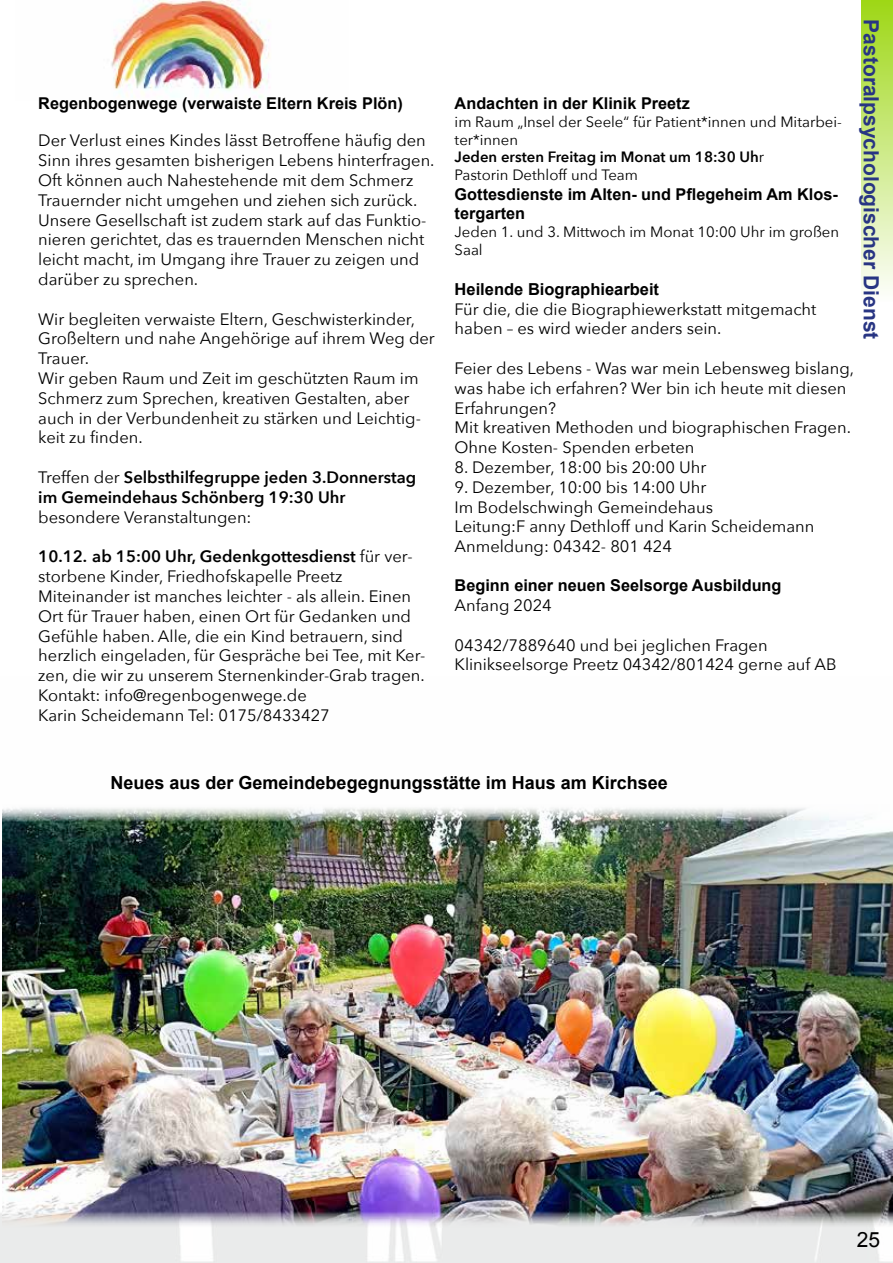
<style>
.page{position:relative;width:893px;height:1263px;background:#fff}
.page>*{position:absolute;margin:0;border:0;box-sizing:border-box;transform-origin:0 0}
.t1{font:700 21px "Arial";color:#283583}
.t2{font:21px "Arial";color:#000}
.t3{font:700 18px "Arial";color:#000}
.t4{font:16.5px/19.8px "Avenir Next";color:#000}
.t5{font:600 16.5px/19.8px "Avenir Next";color:#000}
.t6{font:700 16.5px "Arial";color:#000}
.t7{font:700 16.35px/19.5px "Arial";color:#000}
.t8{font:14.85px/17.9px "Avenir Next";color:#000}
.s1{font-weight:400}
.s2{font-weight:600}
</style>
<div class="page">
<div style="left:861px;top:0;width:32px;height:302px;background:linear-gradient(to bottom,#9ed715,#fdfefb)"></div>
<img style="left:111px;top:0;width:159px;height:98px">
<img style="left:2px;top:806px;width:891px;height:422px">
<p class="t7" style="left:38px;top:94px;width:366px">Regenbogenwege (verwaiste Eltern Kreis Plön)</p>
<p class="t4" style="left:38px;top:130px;width:398px">Der Verlust eines Kindes lässt Betroffene häufig den Sinn ihres gesamten bisherigen Lebens hinterfragen.<br>Oft können auch Nahestehende mit dem Schmerz Trauernder nicht umgehen und ziehen sich zurück.<br>Unsere Gesellschaft ist zudem stark auf das Funktio&shy;nieren gerichtet, das es trauernden Menschen nicht leicht macht, im Umgang ihre Trauer zu zeigen und darüber zu sprechen.</p>
<p class="t4" style="left:38px;top:308px;width:398px">Wir begleiten verwaiste Eltern, Geschwisterkinder, Großeltern und nahe Angehörige auf ihrem Weg der Trauer.<br>Wir geben Raum und Zeit im geschützten Raum im Schmerz zum Sprechen, kreativen Gestalten, aber auch in der Verbundenheit zu stärken und Leichtig&shy;keit zu finden.</p>
<p class="t5" style="left:38px;top:467px;width:379px"><span class="s1">Treffen der</span> Selbsthilfegruppe jeden 3.Donnerstag im Gemeindehaus Schönberg 19:30 Uhr</p>
<p class="t4" style="left:38px;top:506px;width:215px">besondere Veranstaltungen:</p>
<p class="t4" style="left:38px;top:546px;width:389px"><span class="s2">10.12. ab 15:00 Uhr, Gedenkgottesdienst</span> für ver&shy;storbene Kinder, Friedhofskapelle Preetz Miteinander ist manches leichter - als allein. Einen Ort für Trauer haben, einen Ort für Gedanken und Gefühle haben. Alle, die ein Kind betrauern, sind herzlich eingeladen, für Gespräche bei Tee, mit Ker&shy;zen, die wir zu unserem Sternenkinder-Grab tragen.<br>Kontakt: info@regenbogenwege.de<br>Karin Scheidemann Tel: 0175/8433427</p>
<p class="t1" style="left:885px;top:19px;width:321px;rotate:90deg">Pastoralpsychologischer Dienst</p>
<p class="t7" style="left:455px;top:94px;width:237px">Andachten in der Klinik Preetz</p>
<p class="t8" style="left:455px;top:112px;width:389px">im Raum „Insel der Seele“ für Patient*innen und Mitarbei&shy;ter*innen<br><span class="s2">Jeden ersten Freitag im Monat um 18:30 Uh</span>r<br>Pastorin Dethloff und Team</p>
<p class="t7" style="left:455px;top:185px;width:385px">Gottesdienste im Alten- und Pflegeheim Am Klos&shy;tergarten</p>
<p class="t8" style="left:455px;top:223px;width:386px">Jeden 1. und 3. Mittwoch im Monat 10:00 Uhr im großen<br>Saal</p>
<p class="t6" style="left:455px;top:278px;width:206px">Heilende Biographiearbeit</p>
<p class="t4" style="left:455px;top:298px;width:363px">Für die, die die Biographiewerkstatt mitgemacht haben – es wird wieder anders sein.</p>
<p class="t4" style="left:455px;top:358px;width:401px">Feier des Lebens - Was war mein Lebensweg bislang, was habe ich erfahren? Wer bin ich heute mit diesen Erfahrungen?<br>Mit kreativen Methoden und biographischen Fragen.<br>Ohne Kosten- Spenden erbeten</p>
<p class="t4" style="left:455px;top:457px;width:253px">8. Dezember, 18:00 bis 20:00 Uhr</p>
<p class="t4" style="left:455px;top:476px;width:361px">9. Dezember, 10:00 bis 14:00 Uhr<br>Im Bodelschwingh Gemeindehaus<br>Leitung:F anny Dethloff und Karin Scheidemann Anmeldung: 04342- 801 424</p>
<p class="t7" style="left:455px;top:576px;width:328px">Beginn einer neuen Seelsorge Ausbildung</p>
<p class="t4" style="left:455px;top:595px;width:99px">Anfang 2024</p>
<p class="t4" style="left:455px;top:634px;width:384px">04342/7889640 und bei jeglichen Fragen<br>Klinikseelsorge Preetz 04342/801424 gerne auf AB</p>
<p class="t3" style="left:111px;top:771px;width:559px">Neues aus der Gemeindebegegnungsstätte im Haus am Kirchsee</p>
<p class="t2" style="left:857px;top:1226px;width:25px">25</p>
</div>
